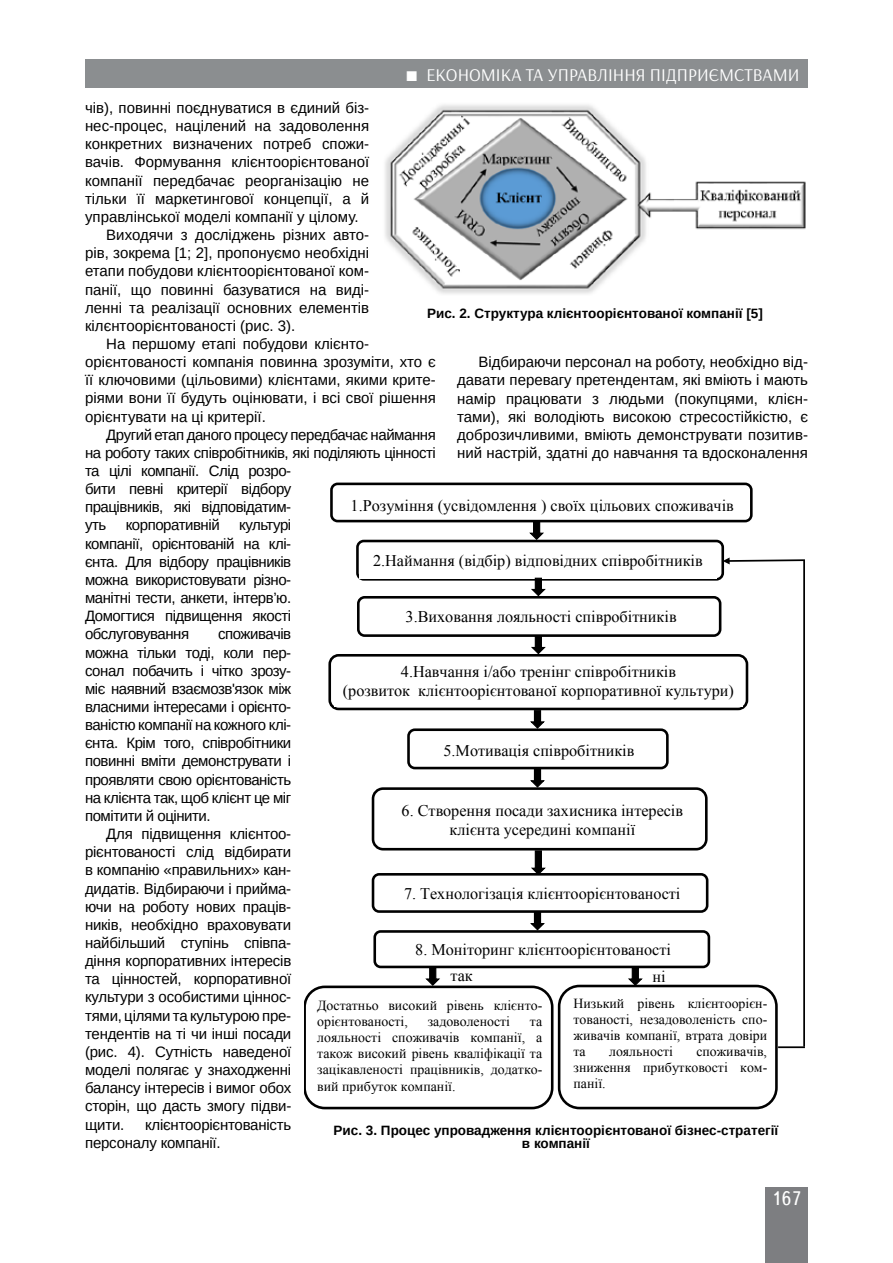
<style>
.page{position:relative;width:893px;height:1263px;background:#fff}
.page>*{position:absolute;margin:0;border:0;box-sizing:border-box;transform-origin:0 0}
.t1{font:19.5px "Ukrainian Text";color:#fff}
.t2{font:18px "Arsenal";color:#fff}
.t3{font:16.2px/18.6px "Times New Roman";color:#000;text-align:center}
.t4{font:15px/18.1px "Arimo";color:#000;text-align:justify}
.t5{font:15px "Arimo";letter-spacing:-.03em;color:#000}
.t6{font:13.8px/15.9px "Times New Roman";color:#000;text-align:justify}
.t7{font:700 13.5px/13.5px "Arimo";color:#000;text-align:center}
</style>
<div class="page">
<div style="left:765px;top:1187px;width:43px;height:76px;background:#7d7e81"></div>
<div style="left:85px;top:60px;width:723px;height:28px;background:#8b8e90"></div>
<img style="left:385px;top:104px;width:421px;height:190px">
<hr style="left:778px;top:1046px;width:27px;height:2px;background:#000">
<div style="left:330px;top:483px;width:423px;height:39px;border:3px solid #000;border-radius:6px"></div>
<img style="left:332px;top:496px;width:420px;height:21px">
<svg style="left:529px;top:521px;width:16px;height:19px"></svg>
<div style="left:356px;top:540px;width:368px;height:41px;background:#fff;border:3px solid #000;border-radius:6px"></div>
<div style="left:359px;top:547px;width:358px;height:31px;background:#fff"></div>
<div style="left:357px;top:596px;width:364px;height:41px;background:#fff;border:3px solid #000;border-radius:6px"></div>
<div style="left:407px;top:728px;width:262px;height:41px;background:#fff;border:3px solid #000;border-radius:6px"></div>
<div style="left:372px;top:787px;width:336px;height:63px;background:#fff;border:3px solid #000;border-radius:10px"></div>
<div style="left:372px;top:873px;width:336px;height:40px;background:#fff;border:3px solid #000;border-radius:6px"></div>
<svg style="left:531px;top:577px;width:16px;height:20px"></svg>
<svg style="left:530px;top:710px;width:16px;height:20px"></svg>
<svg style="left:530px;top:768px;width:16px;height:20px"></svg>
<svg style="left:531px;top:850px;width:16px;height:26px"></svg>
<svg style="left:530px;top:911px;width:16px;height:19px"></svg>
<div style="left:373px;top:930px;width:337px;height:38px;background:#fff;border:3px solid #000;border-radius:6px"></div>
<svg style="left:425px;top:967px;width:16px;height:18px"></svg>
<svg style="left:628px;top:967px;width:16px;height:18px"></svg>
<img style="left:441px;top:967px;width:42px;height:2px">
<img style="left:638px;top:968px;width:42px;height:16px">
<div style="left:304px;top:985px;width:249px;height:124px;background:#fff;border:3px solid #000;border-radius:20px"></div>
<hr style="left:803px;top:560px;width:2px;height:486px;background:#000">
<div style="left:558px;top:985px;width:220px;height:124px;background:#fff;border:3px solid #000;border-radius:20px"></div>
<img style="left:309px;top:998px;width:242px;height:102px">
<img style="left:565px;top:995px;width:211px;height:106px">
<div style="left:328px;top:654px;width:420px;height:56px;background:#fff;border:3px solid #000;border-radius:9px"></div>
<div style="left:334px;top:658px;width:409px;height:49px;background:#fff"></div>
<svg style="left:531px;top:635px;width:16px;height:20px"></svg>
<svg style="left:723px;top:557px;width:82px;height:7px"></svg>
<p class="t2" style="left:426px;top:64px;width:375px">ЕКОНОМІКА ТА УПРАВЛІННЯ ПІДПРИЄМСТВАМИ</p>
<p class="t4" style="left:85px;top:99px;width:286px">чів), повинні поєднуватися в єдиний біз-</p>
<p class="t4" style="left:85px;top:117px;width:286px">нес-процес, націлений на задоволення</p>
<p class="t4" style="left:85px;top:135px;width:286px">конкретних визначених потреб спожи-</p>
<p class="t4" style="left:85px;top:153px;width:286px">вачів. Формування клієнтоорієнтованої</p>
<p class="t4" style="left:85px;top:171px;width:286px">компанії передбачає реорганізацію не</p>
<p class="t4" style="left:85px;top:190px;width:286px">тільки її маркетингової концепції, а й</p>
<p class="t4" style="left:85px;top:208px;width:275px">управлінської моделі компанії у цілому.</p>
<p class="t4" style="left:106px;top:226px;width:264px">Виходячи з досліджень різних авто-</p>
<p class="t4" style="left:85px;top:244px;width:286px">рів, зокрема [1; 2], пропонуємо необхідні</p>
<p class="t4" style="left:85px;top:262px;width:286px">етапи побудови клієнтоорієнтованої ком-</p>
<p class="t4" style="left:85px;top:280px;width:286px">панії, що повинні базуватися на виді-</p>
<p class="t4" style="left:85px;top:298px;width:286px">ленні та реалізації основних елементів</p>
<p class="t4" style="left:85px;top:317px;width:212px">кілєнтоорієнтованості (рис. 3).</p>
<p class="t4" style="left:106px;top:335px;width:264px">На першому етапі побудови клієнто-</p>
<p class="t4" style="left:85px;top:353px;width:352px">орієнтованості компанія повинна зрозуміти, хто є</p>
<p class="t4" style="left:85px;top:371px;width:352px">її ключовими (цільовими) клієнтами, якими крите-</p>
<p class="t4" style="left:85px;top:389px;width:352px">ріями вони її будуть оцінювати, і всі свої рішення</p>
<p class="t4" style="left:85px;top:407px;width:182px">орієнтувати на ці критерії.</p>
<p class="t5" style="left:106px;top:425px;width:331px">Другий етап даного процесу передбачає наймання</p>
<p class="t5" style="left:85px;top:443px;width:352px">на роботу таких співробітників, які поділяють цінності</p>
<p class="t5" style="left:85px;top:461px;width:208px">та цілі компанії. Слід розро-</p>
<p class="t5" style="left:85px;top:479px;width:208px">бити певні критерії відбору</p>
<p class="t5" style="left:85px;top:498px;width:208px">працівників, які відповідатим-</p>
<p class="t4" style="left:85px;top:516px;width:23px">уть</p>
<p class="t5" style="left:126px;top:516px;width:96px">корпоративній</p>
<p class="t7" style="left:427px;top:307px;width:337px">Рис. 2. Структура клієнтоорієнтованої компанії [5]</p>
<p class="t4" style="left:457px;top:353px;width:352px;text-indent:21px">Відбираючи персонал на роботу, необхідно від&shy;давати перевагу претендентам, які вміють і мають намір працювати з людьми (покупцями, клієн&shy;тами), які володіють високою стресостійкістю, є доброзичливими, вміють демонструвати позитив&shy;ний настрій, здатні до навчання та вдосконалення</p>
<p class="t3" style="left:351px;top:496px;width:385px">1.Розуміння (усвідомлення ) своїх цільових споживачів</p>
<p class="t4" style="left:85px;top:516px;width:208px;text-indent:154px">культурі компанії, орієнтованій на клі&shy;єнта. Для відбору працівників можна використовувати різно&shy;манітні тести, анкети, інтерв’ю.<br>Домогтися підвищення якості обслуговування</p>
<p class="t3" style="left:373px;top:551px;width:331px">2.Наймання (відбір) відповідних співробітників</p>
<p class="t3" style="left:406px;top:607px;width:273px">3.Виховання лояльності співробітників</p>
<p class="t4" style="left:85px;top:625px;width:208px;text-indent:133px">споживачів можна тільки тоді, коли пер&shy;сонал побачить і чітко зрозу&shy;міє наявний взаємозв'язок між власними інтересами і орієнто&shy;ваністю компанії на кожного клі&shy;єнта. Крім того, співробітники повинні вміти демонструвати і проявляти свою орієнтованість на клієнта так, щоб клієнт це міг помітити й оцінити.</p>
<p class="t4" style="left:85px;top:825px;width:208px;text-indent:21px">Для підвищення клієнтоо&shy;рієнтованості слід відбирати в компанію «правильних» кан&shy;дидатів. Відбираючи і прийма&shy;ючи на роботу нових праців&shy;ників, необхідно враховувати найбільший ступінь співпа&shy;діння корпоративних інтересів та цінностей, корпоративної культури з особистими ціннос&shy;тями, цілями та культурою пре&shy;тендентів на ті чи інші посади (рис. 4). Сутність наведеної моделі полягає у знаходженні балансу інтересів і вимог обох сторін, що дасть змогу підви&shy;щити.</p>
<p class="t3" style="left:343px;top:662px;width:393px;line-height:19px">4.Навчання і/або тренінг співробітників<br>(розвиток клієнтоорієнтованої корпоративної культури)</p>
<p class="t3" style="left:443px;top:740px;width:193px">5.Мотивація співробітників</p>
<p class="t3" style="left:402px;top:801px;width:283px">6. Створення посади захисника інтересів клієнта усередині компанії</p>
<p class="t3" style="left:404px;top:884px;width:278px">7. Технологізація клієнтоорієнтованості</p>
<p class="t3" style="left:415px;top:940px;width:257px">8. Моніторинг клієнтоорієнтованості</p>
<p class="t3" style="left:411px;top:940px;width:257px">7. Моніторинг клієнтоорієнтованості</p>
<p class="t3" style="left:451px;top:966px;width:24px">так</p>
<p class="t3" style="left:652px;top:967px;width:15px">ні</p>
<p class="t6" style="left:317px;top:998px;width:227px">Достатньо високий рівень клієнто&shy;орієнтованості,</p>
<p class="t6" style="left:573px;top:995px;width:195px">Низький рівень клієнтоорієн&shy;тованості, незадоволеність спо&shy;живачів компанії, втрата довіри та</p>
<p class="t6" style="left:428px;top:1013px;width:84px">задоволеності</p>
<p class="t6" style="left:317px;top:1013px;width:227px;text-indent:213px">та лояльності споживачів компанії, а також високий рівень кваліфікації та зацікавленості працівників, додатко&shy;вий прибуток компанії.</p>
<p class="t6" style="left:573px;top:1043px;width:195px;text-indent:123px">споживачів, зниження прибутковості ком&shy;панії.</p>
<p class="t6" style="left:609px;top:1043px;width:65px">лояльності</p>
<p class="t4" style="left:85px;top:1115px;width:208px;text-indent:60px">клієнтоорієнтованість персоналу компанії.</p>
<p class="t7" style="left:334px;top:1124px;width:446px">Рис. 3. Процес упровадження клієнтоорієнтованої бізнес-стратегії в компанії</p>
<h1 class="t1" style="left:771px;top:1188px;width:32px">167</h1>
</div>
